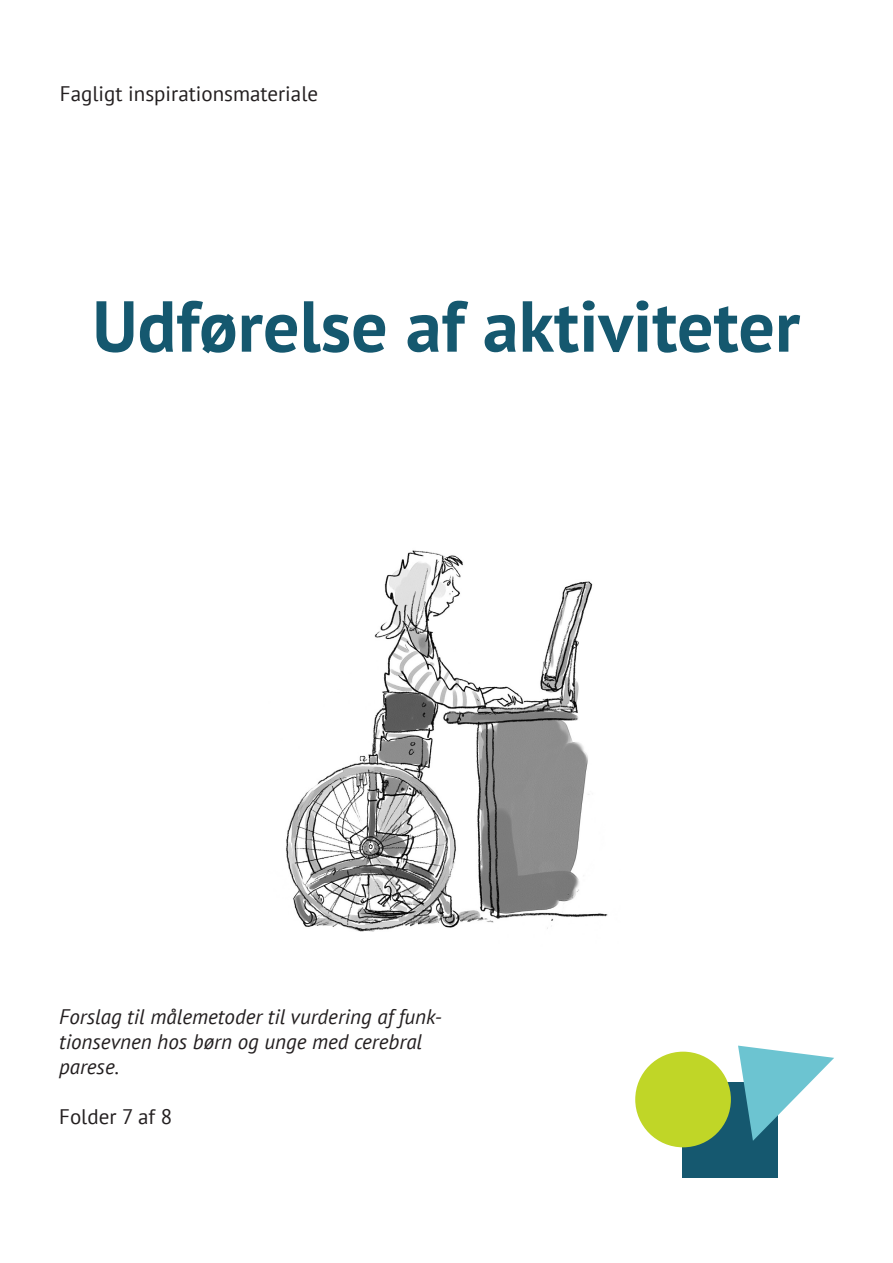
<style>
.page{position:relative;width:893px;height:1263px;background:#fff}
.page>*{position:absolute;margin:0;border:0;box-sizing:border-box;transform-origin:0 0}
.t1{font:700 72px "PT Sans";color:#15586f}
.t2{font:italic 21px/25.2px "PT Sans";color:#231f20}
.t3{font:21px "PT Sans";color:#231f20}
</style>
<div class="page">
<div style="left:682px;top:1082px;width:96px;height:96px;background:#15586f"></div>
<div style="left:635px;top:1052px;width:96px;height:95px;background:#c0d627;border-radius:50%"></div>
<svg style="left:738px;top:1045px;width:96px;height:96px"></svg>
<img style="left:286px;top:550px;width:322px;height:382px">
<p class="t3" style="left:60px;top:80px;width:260px">Fagligt inspirationsmateriale</p>
<p class="t1" style="left:92px;top:278px;width:709px">Udførelse af aktiviteter</p>
<p class="t2" style="left:59px;top:1003px;width:384px">Forslag til målemetoder til vurdering af funk&shy;tionsevnen hos børn og unge med cerebral parese.</p>
<p class="t3" style="left:59px;top:1103px;width:115px">Folder 7 af 8</p>
</div>
